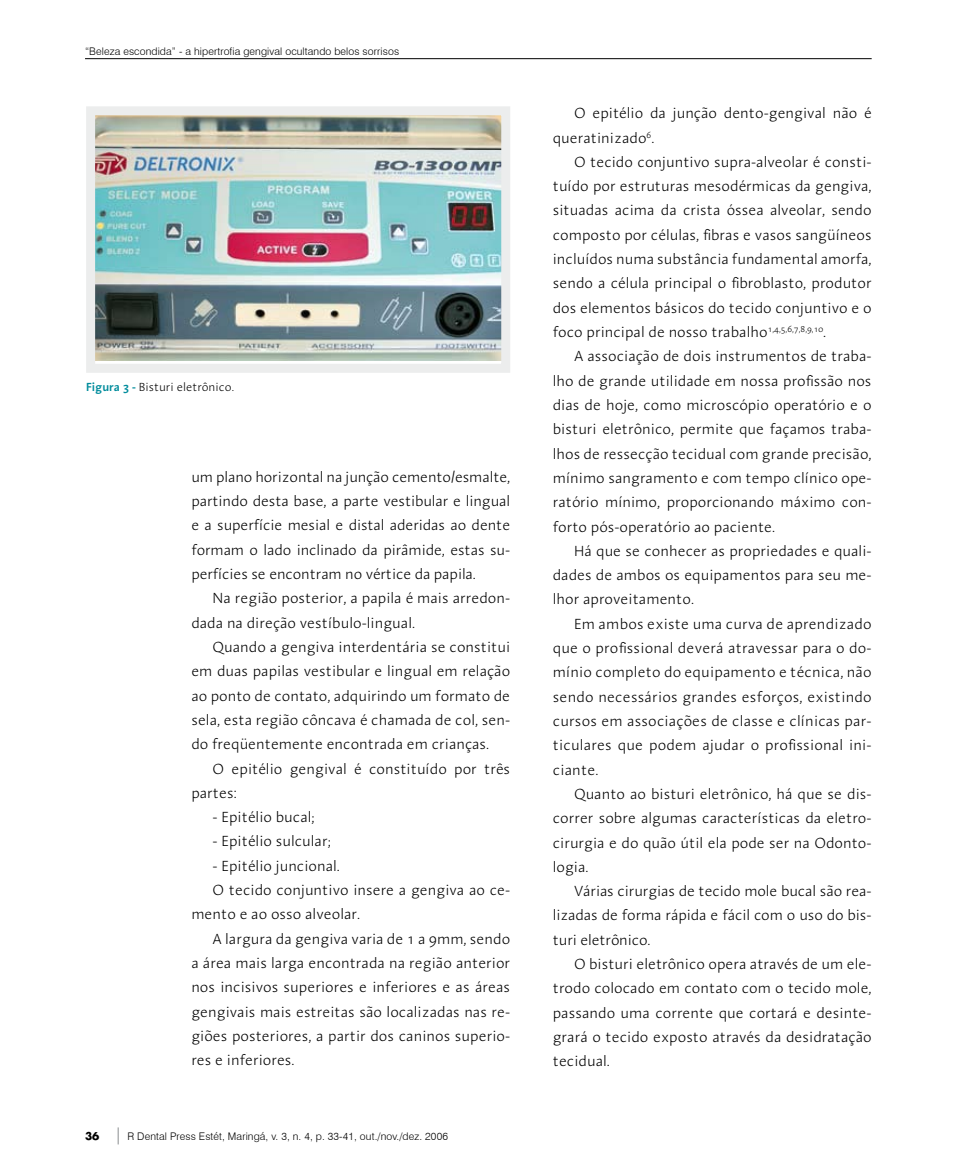
<style>
.page{position:relative;width:978px;height:1174px;background:#fff}
.page>*{position:absolute;margin:0;border:0;box-sizing:border-box;transform-origin:0 0}
.t1{font:300 15px/24.3px "Linotype Aroma";color:#000;text-align:justify}
.t2{font:300 12px "Linotype Aroma";color:#000}
.t3{font:300 10.5px "Swiss 721 BT";letter-spacing:.01em;color:#000}
.t4{font:700 10.5px "Futura";color:#000}
.s1{font-weight:600;color:#008c9c}
</style>
<div class="page">
<svg style="left:117px;top:1127px;width:2px;height:17px"></svg>
<hr style="left:85px;top:58px;width:787px;height:1px;background:#000">
<img style="left:96px;top:116px;width:404px;height:245px">
<div style="left:86px;top:106px;width:424px;height:267px;border:9px solid #eceded"></div>
<p class="t3" style="left:85px;top:45px;width:316px">“Beleza escondida” - a hipertrofia gengival ocultando belos sorrisos</p>
<p class="t2" style="left:86px;top:379px;width:149px"><span class="s1">Figura 3 -</span> Bisturi eletrônico.</p>
<p class="t1" style="left:191px;top:464px;width:320px">um plano horizontal na junção cemento/esmalte, partindo desta base, a parte vestibular e lingual e a superfície mesial e distal aderidas ao dente formam o lado inclinado da pirâmide, estas su&shy;perfícies se encontram no vértice da papila.</p>
<p class="t1" style="left:191px;top:586px;width:320px;text-indent:21px">Na região posterior, a papila é mais arredon&shy;dada na direção vestíbulo-lingual.</p>
<p class="t1" style="left:191px;top:634px;width:320px;text-indent:21px">Quando a gengiva interdentária se constitui em duas papilas vestibular e lingual em relação ao ponto de contato, adquirindo um formato de sela, esta região côncava é chamada de col, sen&shy;do freqüentemente encontrada em crianças.</p>
<p class="t1" style="left:191px;top:756px;width:320px;text-indent:21px">O epitélio gengival é constituído por três partes:</p>
<p class="t1" style="left:213px;top:804px;width:104px">- Epitélio bucal;</p>
<p class="t1" style="left:213px;top:829px;width:120px">- Epitélio sulcular;</p>
<p class="t1" style="left:213px;top:853px;width:129px">- Epitélio juncional.</p>
<p class="t1" style="left:213px;top:877px;width:299px">O tecido conjuntivo insere a gengiva ao ce-</p>
<p class="t1" style="left:191px;top:902px;width:170px">mento e ao osso alveolar.</p>
<p class="t1" style="left:213px;top:926px;width:299px">A largura da gengiva varia de 1 a 9mm, sendo</p>
<p class="t1" style="left:191px;top:950px;width:320px">a área mais larga encontrada na região anterior</p>
<p class="t1" style="left:191px;top:974px;width:320px">nos incisivos superiores e inferiores e as áreas</p>
<p class="t1" style="left:191px;top:999px;width:320px">gengivais mais estreitas são localizadas nas re-</p>
<p class="t1" style="left:191px;top:1023px;width:320px">giões posteriores, a partir dos caninos superio-</p>
<p class="t1" style="left:191px;top:1047px;width:105px">res e inferiores.</p>
<p class="t4" style="left:85px;top:1129px;width:16px">36</p>
<p class="t3" style="left:128px;top:1129px;width:322px">R Dental Press Estét, Maringá, v. 3, n. 4, p. 33-41, out./nov./dez. 2006</p>
<p class="t1" style="left:553px;top:101px;width:320px;text-indent:21px">O epitélio da junção dento-gengival não é queratinizado<sup>6</sup>.</p>
<p class="t1" style="left:553px;top:149px;width:320px;text-indent:21px">O tecido conjuntivo supra-alveolar é consti&shy;tuído por estruturas mesodérmicas da gengiva, situadas acima da crista óssea alveolar, sendo composto por células, fibras e vasos sangüíneos incluídos numa substância fundamental amorfa, sendo a célula principal o fibroblasto, produtor dos elementos básicos do tecido conjuntivo e o foco principal de nosso trabalho<sup>1,4,5,6,7,8,9,10</sup>.</p>
<p class="t1" style="left:553px;top:344px;width:320px;text-indent:21px">A associação de dois instrumentos de traba&shy;lho de grande utilidade em nossa profissão nos dias de hoje, como microscópio operatório e o bisturi eletrônico, permite que façamos traba&shy;lhos de ressecção tecidual com grande precisão, mínimo sangramento e com tempo clínico ope&shy;ratório mínimo, proporcionando máximo con&shy;forto pós-operatório ao paciente.</p>
<p class="t1" style="left:553px;top:538px;width:320px;text-indent:21px">Há que se conhecer as propriedades e quali&shy;dades de ambos os equipamentos para seu me&shy;lhor aproveitamento.</p>
<p class="t1" style="left:553px;top:611px;width:320px;text-indent:21px">Em ambos existe uma curva de aprendizado que o profissional deverá atravessar para o do&shy;mínio completo do equipamento e técnica, não sendo necessários grandes esforços, existindo cursos em associações de classe e clínicas par&shy;ticulares que podem ajudar o profissional ini&shy;ciante.</p>
<p class="t1" style="left:553px;top:781px;width:320px;text-indent:21px">Quanto ao bisturi eletrônico, há que se dis&shy;correr sobre algumas características da eletro&shy;cirurgia e do quão útil ela pode ser na Odonto&shy;logia.</p>
<p class="t1" style="left:553px;top:878px;width:320px;text-indent:21px">Várias cirurgias de tecido mole bucal são rea&shy;lizadas de forma rápida e fácil com o uso do bis&shy;turi eletrônico.</p>
<p class="t1" style="left:553px;top:951px;width:320px;text-indent:21px">O bisturi eletrônico opera através de um ele&shy;trodo colocado em contato com o tecido mole, passando uma corrente que cortará e desinte&shy;grará o tecido exposto através da desidratação tecidual.</p>
</div>
